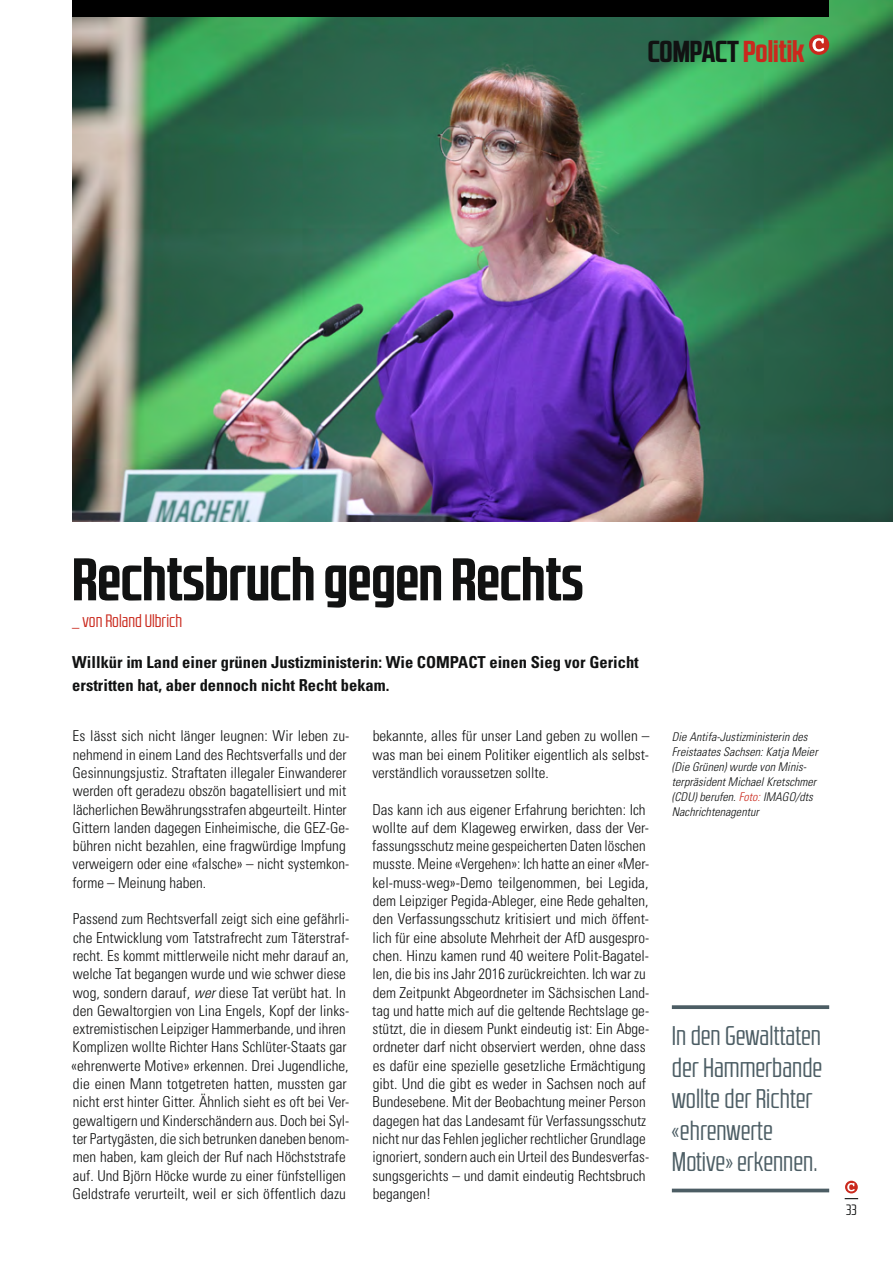
<style>
.page{position:relative;width:893px;height:1263px;background:#fff}
.page>*{position:absolute;margin:0;border:0;box-sizing:border-box;transform-origin:0 0}
.t1{font:700 60px "RB No 2.1 b";color:#111212}
.t2{font:700 30.3px "RB No 2.1 b";color:#111212}
.t3{font:27px/31.5px "RB No 2.1 b";color:#4c5d64}
.t4{font:18px "RB No 2.1 b";color:#ca291d}
.t5{font:700 condensed 16.5px/22.5px "Univers LT Std";color:#111212}
.t6{font:300 condensed 15px/18.3px "Univers LT Std";color:#111212}
.t7{font:15px "RB No 2.1 b";color:#111212}
.t8{font:italic 300 condensed 12px/15px "Univers LT Std";letter-spacing:.005em;color:#111212}
.s1{color:#ca291d}
.s2{font-style:italic}
</style>
<div class="page">
<svg style="left:672px;top:1005px;width:157px;height:4px"></svg>
<svg style="left:672px;top:1188px;width:157px;height:4px"></svg>
<img style="left:72px;top:0;width:821px;height:522px">
<svg style="left:845px;top:1181px;width:13px;height:12px"></svg>
<svg style="left:847px;top:1183px;width:8px;height:8px"></svg>
<svg style="left:845px;top:1198px;width:13px;height:1px"></svg>
<div style="left:72px;top:0;width:757px;height:16px;background:#000"></div>
<div style="left:809px;top:35px;width:20px;height:20px;background:#ca291d;border-radius:50%"></div>
<svg style="left:812px;top:38px;width:12px;height:14px"></svg>
<h2 class="t2" style="left:648px;top:34px;width:158px">COMPACT <span class="s1">Politik</span></h2>
<h1 class="t1" style="left:72px;top:544px;width:513px">Rechtsbruch gegen Rechts</h1>
<p class="t4" style="left:72px;top:611px;width:112px">_ von Roland Ulbrich</p>
<p class="t5" style="left:72px;top:651px;width:568px">Willkür im Land einer grünen Justizministerin: Wie COMPACT einen Sieg vor Gericht erstritten hat, aber dennoch nicht Recht bekam.</p>
<p class="t6" style="left:72px;top:727px;width:278px">Es lässt sich nicht länger leugnen: Wir leben zu&shy;nehmend in einem Land des Rechtsverfalls und der Gesinnungsjustiz. Straftaten illegaler Einwanderer werden oft geradezu obszön bagatellisiert und mit lächerlichen Bewährungsstrafen abgeurteilt. Hinter Gittern landen dagegen Einheimische, die GEZ-Ge&shy;bühren nicht bezahlen, eine fragwürdige Impfung verweigern oder eine «falsche» – nicht systemkon&shy;forme – Meinung haben.</p>
<p class="t6" style="left:71px;top:910px;width:280px">Passend zum Rechtsverfall zeigt sich eine gefährli&shy;che Entwicklung vom Tatstrafrecht zum Täterstraf&shy;recht. Es kommt mittlerweile nicht mehr darauf an, welche Tat begangen wurde und wie schwer diese wog, sondern darauf, <span class="s2">wer</span> diese Tat verübt hat. In den Gewaltorgien von Lina Engels, Kopf der links&shy;extremistischen Leipziger Hammerbande, und ihren Komplizen wollte Richter Hans Schlüter-Staats gar «ehrenwerte Motive» erkennen. Drei Jugendliche, die einen Mann totgetreten hatten, mussten gar nicht erst hinter Gitter. Ähnlich sieht es oft bei Ver&shy;gewaltigern und Kinderschändern aus. Doch bei Syl&shy;ter Partygästen, die sich betrunken daneben benom&shy;men haben, kam gleich der Ruf nach Höchststrafe auf. Und Björn Höcke wurde zu einer fünfstelligen Geldstrafe verurteilt, weil er sich öffentlich dazu</p>
<p class="t6" style="left:372px;top:727px;width:279px;text-align:justify">bekannte, alles für unser Land geben zu wollen – was man bei einem Politiker eigentlich als selbst&shy;verständlich voraussetzen sollte.</p>
<p class="t6" style="left:372px;top:800px;width:278px">Das kann ich aus eigener Erfahrung berichten: Ich wollte auf dem Klageweg erwirken, dass der Ver&shy;fassungsschutz meine gespeicherten Daten löschen musste. Meine «Vergehen»: Ich hatte an einer «Mer&shy;kel-muss-weg»-Demo teilgenommen, bei Legida, dem Leipziger Pegida-Ableger, eine Rede gehalten, den Verfassungsschutz kritisiert und mich öffent&shy;lich für eine absolute Mehrheit der AfD ausgespro&shy;chen. Hinzu kamen rund 40 weitere Polit-Bagatel&shy;len, die bis ins Jahr 2016 zurückreichten. Ich war zu dem Zeitpunkt Abgeordneter im Sächsischen Land&shy;tag und hatte mich auf die geltende Rechtslage ge&shy;stützt, die in diesem Punkt eindeutig ist: Ein Abge&shy;ordneter darf nicht observiert werden, ohne dass es dafür eine spezielle gesetzliche Ermächtigung gibt. Und die gibt es weder in Sachsen noch auf Bundesebene. Mit der Beobachtung meiner Person dagegen hat das Landesamt für Verfassungsschutz nicht nur das Fehlen jeglicher rechtlicher Grundlage ignoriert, sondern auch ein Urteil des Bundesverfas&shy;sungsgerichts – und damit eindeutig Rechtsbruch begangen!</p>
<p class="t8" style="left:672px;top:730px;width:147px">Die Antifa-Justizministerin des<br>Freistaates Sachsen: Katja Meier (Die Grünen) wurde von Minis&shy;terpräsident Michael Kretschmer (CDU) berufen. <span class="s1">Foto:</span> IMAGO/dts<br>Nachrichtenagentur</p>
<h3 class="t3" style="left:672px;top:1020px;width:152px">In den Gewalttaten der Hammerbande wollte der Richter «ehrenwerte<br>Motive» erkennen.</h3>
<p class="t7" style="left:846px;top:1201px;width:12px">33</p>
</div>
